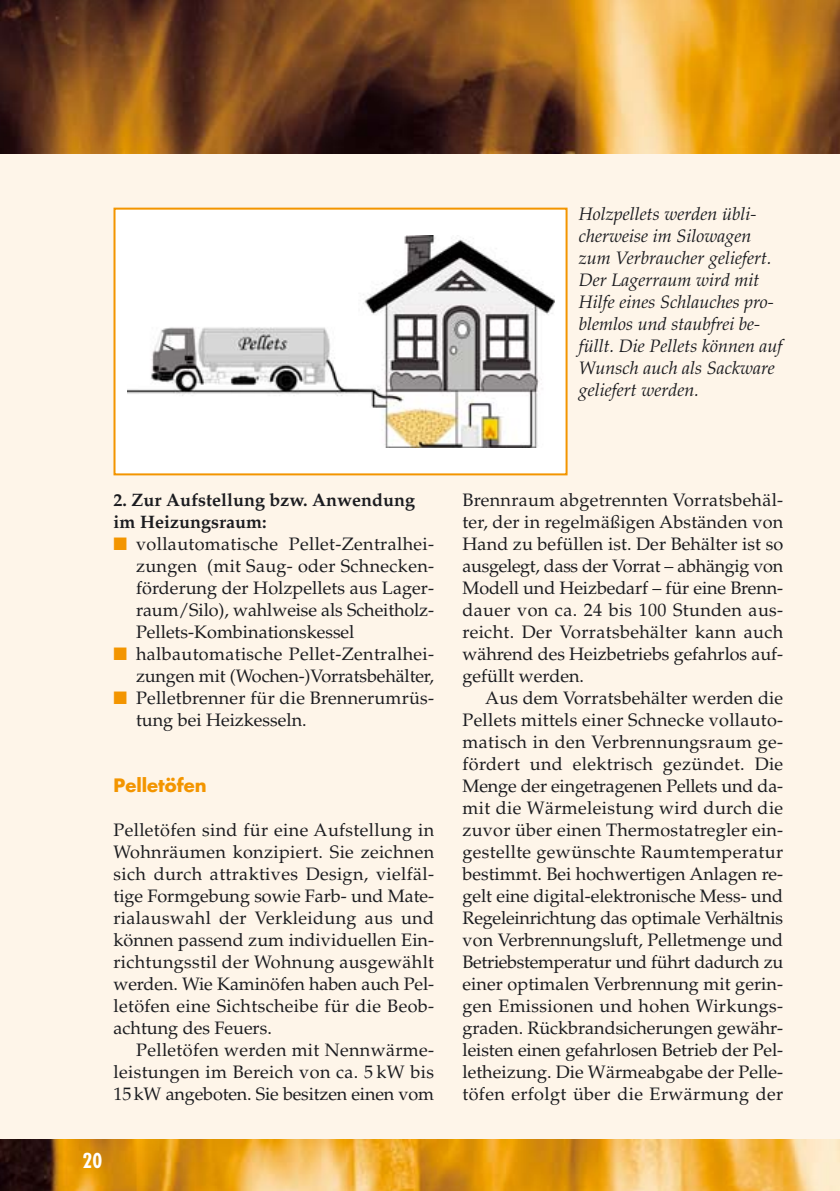
<style>
.page{position:relative;width:840px;height:1191px;background:#fff}
.page>*{position:absolute;margin:0;border:0;box-sizing:border-box;transform-origin:0 0}
.t1{font:700 condensed 20px "Futura";color:#fff}
.t2{font:18px/22px "Palatino";color:#1b1c20;text-align:justify}
.t3{font:italic 18px/22px "Palatino";color:#1b1c20}
.t4{font:18px/22px "Palatino";letter-spacing:.02em;color:#1b1c20;text-align:right}
.t5{font:700 18px/22px "Palatino";color:#1b1c20}
.t6{font:700 18px "Futura";color:#f39500}
.s1{color:#f39500}
</style>
<div class="page">
<div style="left:0;top:0;width:839px;height:1191px;background:#fef5e9"></div>
<img style="left:0;top:1140px;width:839px;height:51px">
<img style="left:0;top:0;width:839px;height:153px">
<div style="left:115px;top:210px;width:450px;height:263px;background:#fff"></div>
<img style="left:127px;top:235px;width:427px;height:213px">
<div style="left:113px;top:208px;width:454px;height:267px;border:2px solid #f39500"></div>
<p class="t3" style="left:578px;top:205px;width:205px">Holzpellets werden übli&shy;cherweise im Silowagen zum Verbraucher geliefert.<br>Der Lagerraum wird mit<br>Hilfe eines Schlauches pro&shy;blemlos und staubfrei be&shy;füllt. Die Pellets können auf<br>Wunsch auch als Sackware geliefert werden.</p>
<p class="t5" style="left:113px;top:491px;width:303px">2. Zur Aufstellung bzw. Anwendung im Heizungsraum:</p>
<p class="t2" style="left:136px;top:535px;width:299px;text-indent:-22px"><span class="s1">■</span> vollautomatische Pellet-Zentralhei&shy;zungen (mit Saug- oder Schnecken&shy;förderung der Holzpellets aus Lager&shy;raum/Silo), wahlweise als Scheitholz-Pellets-Kombinationskessel</p>
<p class="t4" style="left:113px;top:645px;width:322px"><span class="s1">■</span> halbautomatische Pellet-Zentralhei&shy;zungen mit (Wochen-)Vorratsbehälter,</p>
<p class="t2" style="left:136px;top:689px;width:299px;text-indent:-22px"><span class="s1">■</span> Pelletbrenner für die Brennerumrüs&shy;tung bei Heizkesseln.</p>
<p class="t6" style="left:113px;top:777px;width:94px">Pelletöfen</p>
<p class="t2" style="left:113px;top:821px;width:322px">Pelletöfen sind für eine Aufstellung in Wohnräumen konzipiert. Sie zeichnen sich durch attraktives Design, vielfäl&shy;tige Formgebung sowie Farb- und Mate&shy;rialauswahl der Verkleidung aus und können passend zum individuellen Ein&shy;richtungsstil der Wohnung ausgewählt werden. Wie Kaminöfen haben auch Pel&shy;letöfen eine Sichtscheibe für die Beob&shy;achtung des Feuers.</p>
<p class="t2" style="left:113px;top:1041px;width:322px;text-indent:23px">Pelletöfen werden mit Nennwärme - leistungen im Bereich von ca. 5 kW bis 15 kW angeboten. Sie besitzen einen vom</p>
<p class="t1" style="left:82px;top:1151px;width:21px">20</p>
<p class="t2" style="left:462px;top:491px;width:322px">Brennraum abgetrennten Vorratsbehäl&shy;ter, der in regelmäßigen Abständen von Hand zu befüllen ist. Der Behälter ist so ausgelegt, dass der Vorrat – abhängig von Modell und Heizbedarf – für eine Brenn&shy;dauer von ca. 24 bis 100 Stunden aus&shy;reicht. Der Vorratsbehälter kann auch während des Heizbetriebs gefahrlos auf&shy;gefüllt werden.</p>
<p class="t2" style="left:462px;top:689px;width:322px;text-indent:23px">Aus dem Vorratsbehälter werden die Pellets mittels einer Schnecke vollauto&shy;matisch in den Verbrennungsraum ge&shy;fördert und elektrisch gezündet. Die Menge der eingetragenen Pellets und da&shy;mit die Wärmeleistung wird durch die zuvor über einen Thermostatregler ein&shy;gestellte gewünschte Raumtemperatur bestimmt. Bei hochwertigen Anlagen re&shy;gelt eine digital-elektronische Mess- und Regeleinrichtung das optimale Verhältnis von Verbrennungsluft, Pelletmenge und Betriebstemperatur und führt dadurch zu einer optimalen Verbrennung mit gerin&shy;gen Emissionen und hohen Wirkungs&shy;graden. Rückbrandsicherungen gewähr&shy;leisten einen gefahrlosen Betrieb der Pel&shy;letheizung. Die Wärmeabgabe der Pelle&shy;töfen erfolgt über die Erwärmung der</p>
</div>
